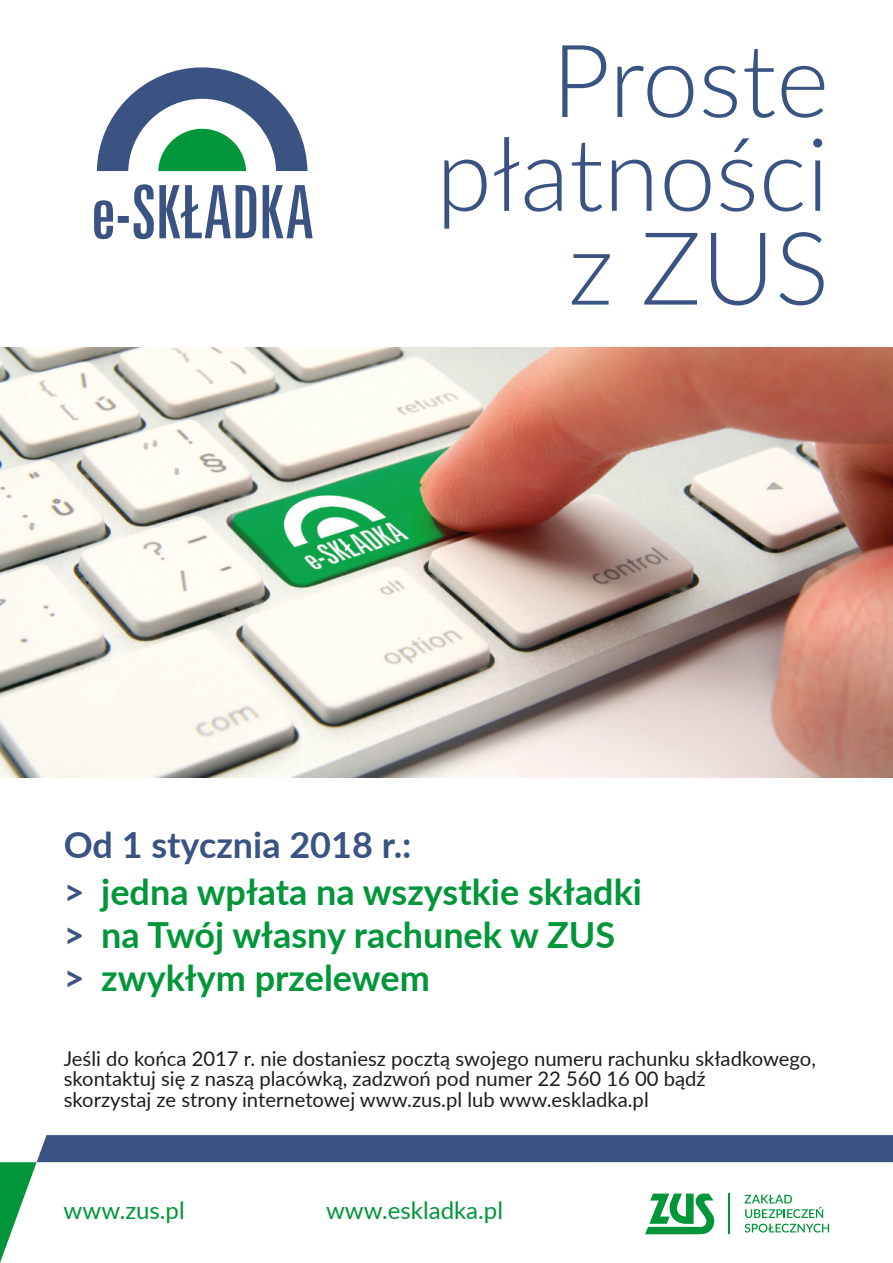
<style>
.page{position:relative;width:893px;height:1263px;background:#fff}
.page>*{position:absolute;margin:0;border:0;box-sizing:border-box;transform-origin:0 0}
.t1{font:300 101.25px/93.8px "Lato";color:#3a5382;text-align:right}
.t2{font:700 36px/47.5px "Lato";color:#009639}
.t3{font:24px "Lato";color:#009639}
.t4{font:20.25px/20.2px "Lato";color:#1d1d1b}
.s1{color:#3a5382}
</style>
<div class="page">
<img style="left:0;top:348px;width:893px;height:429px">
<div style="left:37px;top:1135px;width:856px;height:27px;background:#3a5382"></div>
<svg style="left:0;top:1162px;width:893px;height:100px"></svg>
<svg style="left:744px;top:1195px;width:85px;height:37px"></svg>
<svg style="left:645px;top:1193px;width:70px;height:41px"></svg>
<hr style="left:728px;top:1193px;width:2px;height:41px;background:#009639">
<svg style="left:97px;top:67px;width:210px;height:104px"></svg>
<svg style="left:94px;top:184px;width:219px;height:55px"></svg>
<h1 class="t1" style="left:436px;top:39px;width:395px">Proste płatności z ZUS</h1>
<h2 class="t2" style="left:64px;top:823px;width:580px"><span class="s1">Od 1 stycznia 2018 r.:<br>&gt;</span> jedna wpłata na wszystkie składki</h2>
<h2 class="t2" style="left:64px;top:915px;width:553px;line-height:43.2px"><span class="s1">&gt;</span> na Twój własny rachunek w ZUS <span class="s1">&gt;</span> zwykłym przelewem</h2>
<p class="t4" style="left:64px;top:1050px;width:754px">Jeśli do końca 2017 r. nie dostaniesz pocztą swojego numeru rachunku składkowego, skontaktuj się z naszą placówką, zadzwoń pod numer 22 560 16 00 bądź<br>skorzystaj ze strony internetowej www.zus.pl lub www.eskladka.pl</p>
<p class="t3" style="left:64px;top:1199px;width:123px">www.zus.pl</p>
<p class="t3" style="left:326px;top:1199px;width:178px">www.eskladka.pl</p>
</div>
